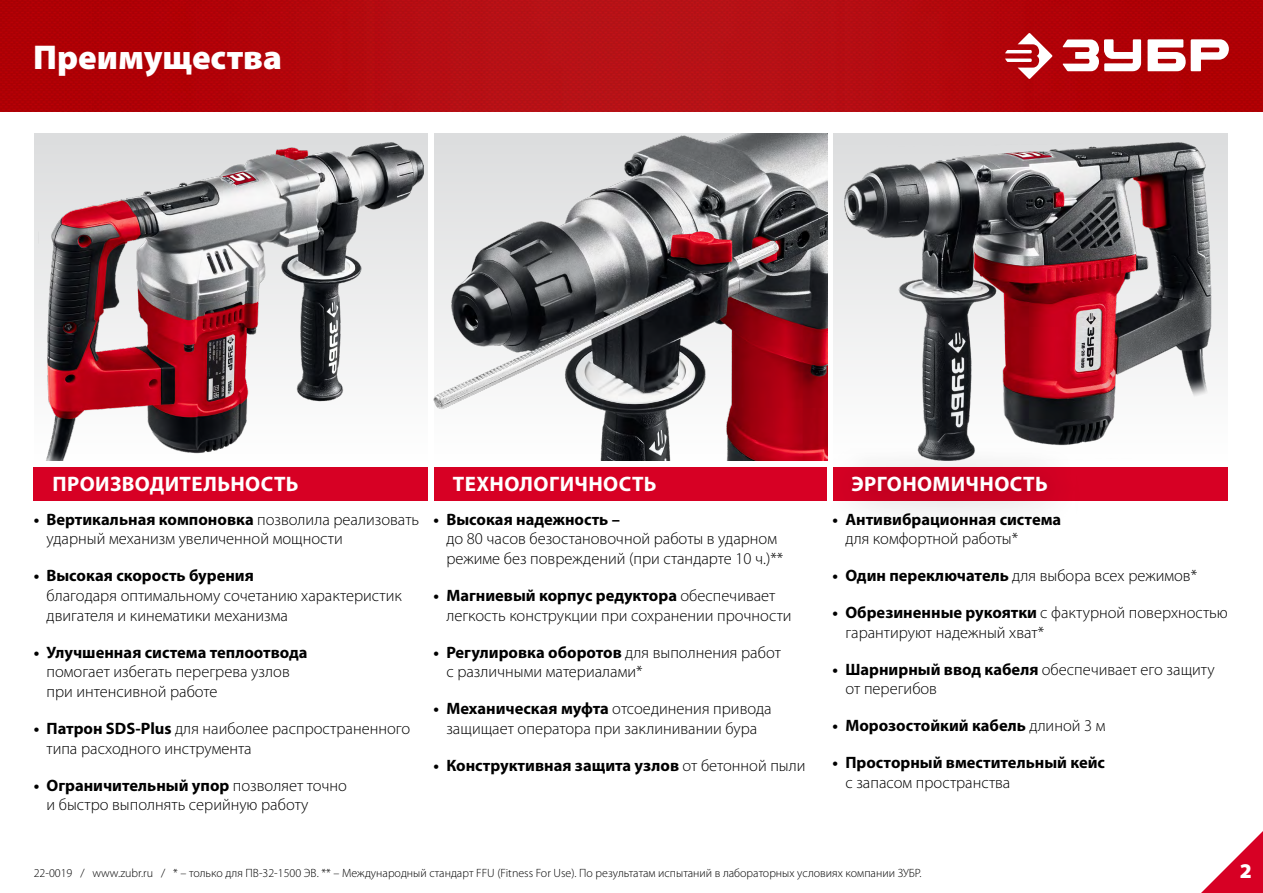
<style>
.page{position:relative;width:1263px;height:893px;background:#fff}
.page>*{position:absolute;margin:0;border:0;box-sizing:border-box;transform-origin:0 0}
.t1{font:900 34.5px "Myriad Pro";color:#fff}
.t2{font:700 21px "Myriad Pro";letter-spacing:.02em;color:#fff}
.t3{font:900 21px "Myriad Pro";color:#fff}
.t4{font:300 16.5px/19.8px "Myriad Pro";color:#000}
.t5{font:700 16.5px "Myriad Pro";color:#000}
.t6{font:300 12px "Myriad Pro";color:#000}
.s1{font-weight:700}
.s2{font-weight:300}
</style>
<div class="page">
<img style="left:0;top:0;width:1263px;height:111px">
<svg style="left:1005px;top:33px;width:47px;height:46px"></svg>
<svg style="left:1062px;top:39px;width:167px;height:32px"></svg>
<div style="left:34px;top:467px;width:1195px;height:33px;background:#d70024"></div>
<svg style="left:34px;top:133px;width:1194px;height:237px;background:#e2e3e4"></svg>
<div style="left:821px;top:443px;width:263px;height:88px;background:#000;opacity:.6"></div>
<div style="left:429px;top:131px;width:5px;height:371px;background:#fff"></div>
<div style="left:827px;top:131px;width:6px;height:374px;background:#fff"></div>
<img style="left:844px;top:142px;width:373px;height:318px">
<img style="left:39px;top:143px;width:385px;height:317px">
<svg style="left:1201px;top:831px;width:62px;height:62px"></svg>
<img style="left:434px;top:133px;width:393px;height:327px">
<h1 class="t1" style="left:33px;top:34px;width:250px">Преимущества</h1>
<p class="t2" style="left:53px;top:471px;width:248px">ПРОИЗВОДИТЕЛЬНОСТЬ</p>
<p class="t2" style="left:453px;top:471px;width:205px">ТЕХНОЛОГИЧНОСТЬ</p>
<p class="t2" style="left:851px;top:471px;width:198px">ЭРГОНОМИЧНОСТЬ</p>
<p class="t4" style="left:47px;top:509px;width:374px;text-indent:-13px"><span class="s1">• Вертикальная компоновка</span> позволила реализовать ударный механизм увеличенной мощности</p>
<p class="t5" style="left:34px;top:565px;width:222px">• Высокая скорость бурения</p>
<p class="t4" style="left:47px;top:585px;width:357px">благодаря оптимальному сочетанию характеристик двигателя и кинематики механизма</p>
<p class="t5" style="left:34px;top:641px;width:275px">• Улучшенная система теплоотвода</p>
<p class="t4" style="left:47px;top:662px;width:245px">помогает избегать перегрева узлов при интенсивной работе</p>
<p class="t4" style="left:47px;top:718px;width:365px;text-indent:-13px"><span class="s1">• Патрон SDS-Plus</span> для наиболее распространенного типа расходного инструмента</p>
<p class="t4" style="left:47px;top:775px;width:302px;text-indent:-13px"><span class="s1">• Ограничительный упор</span> позволяет точно и быстро выполнять серийную работу</p>
<p class="t5" style="left:434px;top:508px;width:188px">• Высокая надежность –</p>
<p class="t4" style="left:446px;top:529px;width:338px">до 80 часов безостановочной работы в ударном режиме без повреждений (при стандарте 10 ч.)**</p>
<p class="t4" style="left:446px;top:585px;width:347px;text-indent:-13px"><span class="s1">• Магниевый корпус редуктора</span> обеспечивает легкость конструкции при сохранении прочности</p>
<p class="t4" style="left:446px;top:642px;width:336px;text-indent:-13px"><span class="s1">• Регулировка оборотов</span> для выполнения работ с различными материалами*</p>
<p class="t4" style="left:434px;top:699px;width:340px;text-align:center"><span class="s1">• Механическая муфта</span> отсоединения привода защищает оператора при заклинивании бура</p>
<p class="t5" style="left:434px;top:754px;width:373px">• Конструктивная защита узлов <span class="s2">от бетонной пыли</span></p>
<p class="t5" style="left:833px;top:508px;width:230px">• Антивибрационная система</p>
<p class="t4" style="left:845px;top:529px;width:174px">для комфортной работы*</p>
<p class="t4" style="left:833px;top:566px;width:366px"><span class="s1">• Один переключатель</span> для выбора всех режимов*</p>
<p class="t4" style="left:845px;top:602px;width:384px;text-indent:-13px"><span class="s1">• Обрезиненные рукоятки</span> с фактурной поверхностью гарантируют надежный хват*</p>
<p class="t4" style="left:845px;top:659px;width:371px;text-indent:-13px"><span class="s1">• Шарнирный ввод кабеля</span> обеспечивает его защиту от перегибов</p>
<p class="t5" style="left:833px;top:715px;width:274px">• Морозостойкий кабель <span class="s2">длиной 3 м</span></p>
<p class="t5" style="left:833px;top:752px;width:274px">• Просторный вместительный кейс</p>
<p class="t4" style="left:845px;top:772px;width:167px">с запасом пространства</p>
<p class="t6" style="left:34px;top:865px;width:889px">22-0019 / www.zubr.ru / * – только для ПВ-32-1500 ЭВ. ** – Международный стандарт FFU (Fitness For Use). По результатам испытаний в лабораторных условиях компании ЗУБР.</p>
<p class="t3" style="left:1240px;top:856px;width:14px">2</p>
</div>
